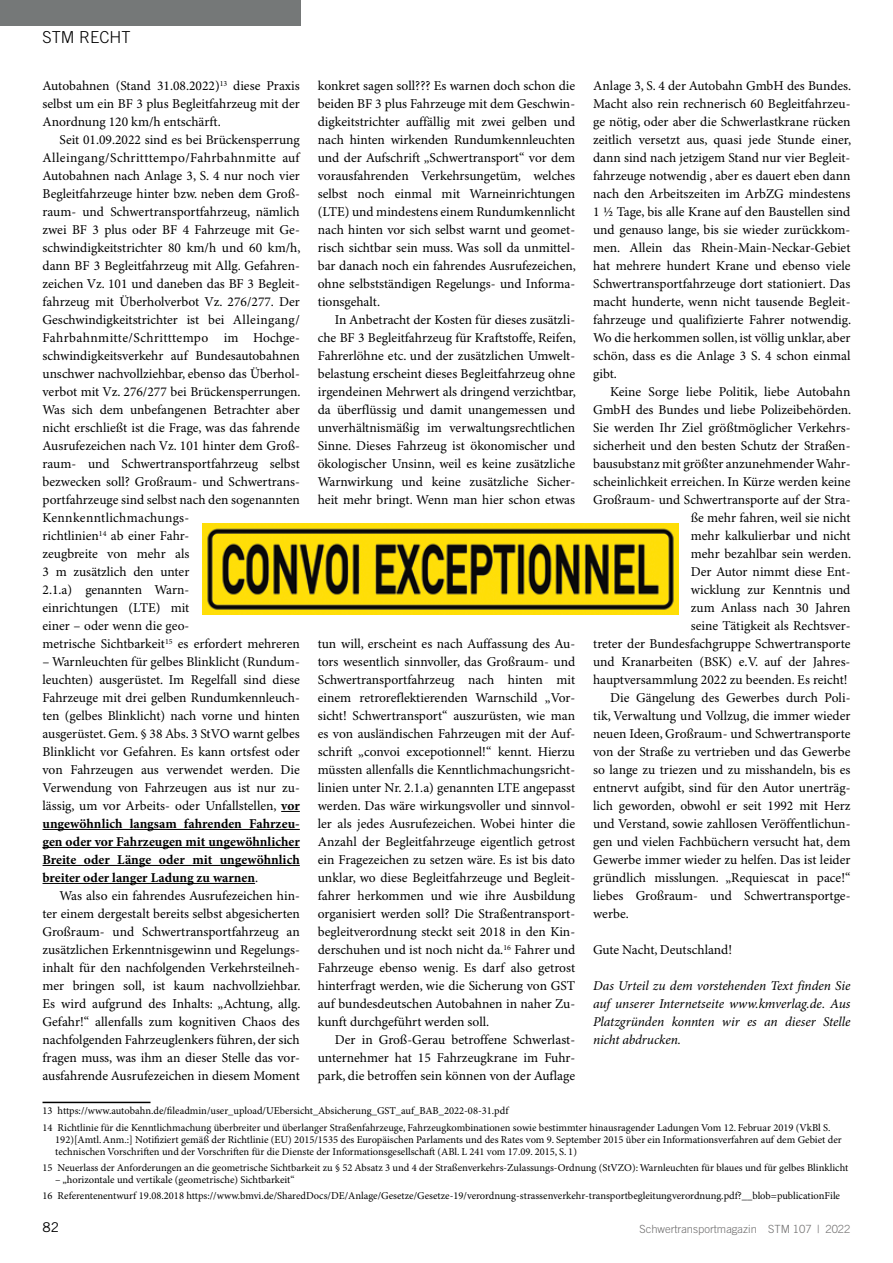
<style>
.page{position:relative;width:893px;height:1263px;background:#fff}
.page>*{position:absolute;margin:0;border:0;box-sizing:border-box;transform-origin:0 0}
.t1{font:300 16.5px "Trade Gothic";color:#000}
.t2{font:13.5px/18px "Minion Pro";color:#000;text-align:justify}
.t3{font:italic 13.5px/18px "Minion Pro";letter-spacing:-.005em;color:#000;text-align:justify}
.t4{font:13.5px "Trade Gothic";color:#000}
.t5{font:300 11.25px "Trade Gothic";color:#706f6f}
.t6{font:10.5px/16.2px "Minion Pro";color:#000}
.s1{font-weight:700}
</style>
<div class="page">
<div style="left:0;top:0;width:300px;height:26px;background:#757878"></div>
<img style="left:202px;top:523px;width:476px;height:91px">
<svg style="left:281px;top:811px;width:19px;height:1px"></svg>
<hr style="left:43px;top:829px;width:257px;height:1px;background:#000">
<hr style="left:43px;top:847px;width:257px;height:1px;background:#000">
<hr style="left:43px;top:865px;width:257px;height:1px;background:#000">
<hr style="left:43px;top:883px;width:212px;height:1px;background:#000">
<hr style="left:43px;top:1102px;width:108px;height:1px;background:#000">
<p class="t1" style="left:43px;top:27px;width:90px">STM RECHT</p>
<p class="t2" style="left:43px;top:77px;width:259px">Autobahnen (Stand 31.08.2022)<sup>13</sup> diese Praxis selbst um ein BF 3 plus Begleitfahrzeug mit der Anordnung 120 km/h entschärft.</p>
<p class="t2" style="left:43px;top:131px;width:260px;text-align:left;text-indent:17px">Seit 01.09.2022 sind es bei Brückensperrung Alleingang/Schritttempo/Fahrbahnmitte auf Autobahnen nach Anlage 3, S. 4 nur noch vier Begleitfahrzeuge hinter bzw. neben dem Groß&shy;raum- und Schwertransportfahrzeug, nämlich zwei BF 3 plus oder BF 4 Fahrzeuge mit Ge&shy;schwindigkeitstrichter 80 km/h und 60 km/h, dann BF 3 Begleitfahrzeug mit Allg. Gefahren&shy;zeichen Vz. 101 und daneben das BF 3 Begleit&shy;fahrzeug mit Überholverbot Vz. 276/277. Der Geschwindigkeitstrichter ist bei Alleingang/ Fahrbahnmitte/Schritttempo im Hochge&shy;schwindigkeitsverkehr auf Bundesautobahnen unschwer nachvollziehbar, ebenso das Überhol&shy;verbot mit Vz. 276/277 bei Brückensperrungen.<br>Was sich dem unbefangenen Betrachter aber nicht erschließt ist die Frage, was das fahrende Ausrufezeichen nach Vz. 101 hinter dem Groß&shy;raum- und Schwertransportfahrzeug selbst bezwecken soll? Großraum- und Schwertrans&shy;portfahrzeuge sind selbst nach den sogenannten Kennkenntlichmachungs-<br>richtlinien<sup>14</sup> ab einer Fahr-<br>zeugbreite von mehr als<br>3 m zusätzlich den unter<br>2.1.a) genannten Warn-<br>einrichtungen (LTE) mit<br>einer – oder wenn die geo-<br>metrische Sichtbarkeit<sup>15</sup> es erfordert mehreren</p>
<p class="t2" style="left:43px;top:653px;width:259px">– Warnleuchten für gelbes Blinklicht (Rundum&shy;leuchten) ausgerüstet. Im Regelfall sind diese Fahrzeuge mit drei gelben Rundumkennleuch&shy;ten (gelbes Blinklicht) nach vorne und hinten ausgerüstet. Gem. § 38 Abs. 3 StVO warnt gelbes Blinklicht vor Gefahren. Es kann ortsfest oder von Fahrzeugen aus verwendet werden. Die Verwendung von Fahrzeugen aus ist nur zu&shy;lässig, um vor Arbeits- oder Unfallstellen, <span class="s1">vor ungewöhnlich langsam fahrenden Fahrzeu&shy;gen oder vor Fahrzeugen mit ungewöhnlicher Breite oder Länge oder mit ungewöhnlich breiter oder langer Ladung zu warnen</span>.</p>
<p class="t2" style="left:43px;top:887px;width:260px;text-indent:17px">Was also ein fahrendes Ausrufezeichen hin&shy;ter einem dergestalt bereits selbst abgesicherten Großraum- und Schwertransportfahrzeug an zusätzlichen Erkenntnisgewinn und Regelungs&shy;inhalt für den nachfolgenden Verkehrsteilneh&shy;mer bringen soll, ist kaum nachvollziehbar.<br>Es wird aufgrund des Inhalts: „Achtung, allg.<br>Gefahr!“ allenfalls zum kognitiven Chaos des nachfolgenden Fahrzeuglenkers führen, der sich fragen muss, was ihm an dieser Stelle das vor&shy;ausfahrende Ausrufezeichen in diesem Moment</p>
<p class="t6" style="left:43px;top:1103px;width:789px">13 https://www.autobahn.de/fileadmin/user_upload/UEbersicht_Absicherung_GST_auf_BAB_2022-08-31.pdf<br>14 Richtlinie für die Kenntlichmachung überbreiter und überlanger Straßenfahrzeuge, Fahrzeugkombinationen sowie bestimmter hinausragender Ladungen Vom 12. Februar 2019 (VkBl S.</p>
<p class="t6" style="left:55px;top:1134px;width:788px;line-height:12px">192)[Amtl. Anm.:] Notifiziert gemäß der Richtlinie (EU) 2015/1535 des Europäischen Parlaments und des Rates vom 9. September 2015 über ein Informationsverfahren auf dem Gebiet der technischen Vorschriften und der Vorschriften für die Dienste der Informationsgesellschaft (ABl. L 241 vom 17.09. 2015, S. 1)</p>
<p class="t6" style="left:43px;top:1160px;width:807px">15 Neuerlass der Anforderungen an die geometrische Sichtbarkeit zu § 52 Absatz 3 und 4 der Straßenverkehrs-Zulassungs-Ordnung (StVZO): Warnleuchten für blaues und für gelbes Blinklicht</p>
<p class="t6" style="left:43px;top:1172px;width:799px;text-indent:13px">– „horizontale und vertikale (geometrische) Sichtbarkeit“<br>16 Referentenentwurf 19.08.2018 https://www.bmvi.de/SharedDocs/DE/Anlage/Gesetze/Gesetze-19/verordnung-strassenverkehr-transportbegleitungverordnung.pdf?__blob=publicationFile</p>
<p class="t2" style="left:593px;top:77px;width:260px">Anlage 3, S. 4 der Autobahn GmbH des Bundes.<br>Macht also rein rechnerisch 60 Begleitfahrzeu&shy;ge nötig, oder aber die Schwerlastkrane rücken zeitlich versetzt aus, quasi jede Stunde einer, dann sind nach jetzigem Stand nur vier Begleit&shy;fahrzeuge notwendig , aber es dauert eben dann nach den Arbeitszeiten im ArbZG mindestens 1 ½ Tage, bis alle Krane auf den Baustellen sind und genauso lange, bis sie wieder zurückkom&shy;men. Allein das Rhein-Main-Neckar-Gebiet hat mehrere hundert Krane und ebenso viele Schwertransportfahrzeuge dort stationiert. Das macht hunderte, wenn nicht tausende Begleit&shy;fahrzeuge und qualifizierte Fahrer notwendig.<br>Wo die herkommen sollen, ist völlig unklar, aber schön, dass es die Anlage 3 S. 4 schon einmal gibt.</p>
<p class="t2" style="left:610px;top:383px;width:242px">Keine Sorge liebe Politik, liebe Autobahn</p>
<p class="t2" style="left:593px;top:401px;width:260px">GmbH des Bundes und liebe Polizeibehörden.</p>
<p class="t2" style="left:593px;top:419px;width:259px">Sie werden Ihr Ziel größtmöglicher Verkehrs-</p>
<p class="t2" style="left:593px;top:437px;width:259px">sicherheit und den besten Schutz der Straßen-</p>
<p class="t2" style="left:593px;top:455px;width:259px">bausubstanz mit größter anzunehmender Wahr-</p>
<p class="t2" style="left:593px;top:473px;width:259px">scheinlichkeit erreichen. In Kürze werden keine</p>
<p class="t2" style="left:593px;top:491px;width:259px">Großraum- und Schwertransporte auf der Stra-</p>
<p class="t2" style="left:691px;top:509px;width:161px">ße mehr fahren, weil sie nicht</p>
<p class="t2" style="left:691px;top:527px;width:161px">mehr kalkulierbar und nicht</p>
<p class="t2" style="left:691px;top:545px;width:162px">mehr bezahlbar sein werden.</p>
<p class="t2" style="left:691px;top:563px;width:161px">Der Autor nimmt diese Ent-</p>
<p class="t2" style="left:691px;top:581px;width:161px">wicklung zur Kenntnis und</p>
<p class="t2" style="left:691px;top:599px;width:161px">zum Anlass nach 30 Jahren</p>
<p class="t2" style="left:691px;top:617px;width:161px">seine Tätigkeit als Rechtsver-</p>
<p class="t2" style="left:593px;top:635px;width:259px">treter der Bundesfachgruppe Schwertransporte</p>
<p class="t2" style="left:593px;top:653px;width:259px">und Kranarbeiten (BSK) e.V. auf der Jahres-</p>
<p class="t2" style="left:593px;top:671px;width:256px">hauptversammlung 2022 zu beenden. Es reicht!</p>
<p class="t2" style="left:610px;top:689px;width:242px">Die Gängelung des Gewerbes durch Poli-</p>
<p class="t2" style="left:593px;top:707px;width:259px">tik, Verwaltung und Vollzug, die immer wieder</p>
<p class="t2" style="left:593px;top:725px;width:259px">neuen Ideen, Großraum- und Schwertransporte</p>
<p class="t2" style="left:593px;top:743px;width:259px">von der Straße zu vertrieben und das Gewerbe</p>
<p class="t2" style="left:593px;top:761px;width:259px">so lange zu triezen und zu misshandeln, bis es</p>
<p class="t2" style="left:593px;top:779px;width:259px">entnervt aufgibt, sind für den Autor unerträg-</p>
<p class="t2" style="left:593px;top:797px;width:259px">lich geworden, obwohl er seit 1992 mit Herz</p>
<p class="t2" style="left:593px;top:815px;width:259px">und Verstand, sowie zahllosen Veröffentlichun-</p>
<p class="t2" style="left:593px;top:833px;width:259px">gen und vielen Fachbüchern versucht hat, dem</p>
<p class="t2" style="left:593px;top:851px;width:259px">Gewerbe immer wieder zu helfen. Das ist leider</p>
<p class="t2" style="left:593px;top:869px;width:259px">gründlich misslungen. „Requiescat in pace!“</p>
<p class="t2" style="left:593px;top:887px;width:259px">liebes Großraum- und Schwertransportge-</p>
<p class="t2" style="left:593px;top:905px;width:37px">werbe.</p>
<p class="t2" style="left:593px;top:941px;width:140px">Gute Nacht, Deutschland!</p>
<p class="t3" style="left:593px;top:976px;width:259px">Das Urteil zu dem vorstehenden Text finden Sie auf unserer Internetseite www.kmverlag.de. Aus Platzgründen konnten wir es an dieser Stelle nicht abdrucken.</p>
<p class="t2" style="left:318px;top:77px;width:259px">konkret sagen soll??? Es warnen doch schon die beiden BF 3 plus Fahrzeuge mit dem Geschwin&shy;digkeitstrichter auffällig mit zwei gelben und nach hinten wirkenden Rundumkennleuchten und der Aufschrift „Schwertransport“ vor dem vorausfahrenden Verkehrsungetüm, welches selbst noch einmal mit Warneinrichtungen (LTE) und mindestens einem Rundumkennlicht nach hinten vor sich selbst warnt und geomet&shy;risch sichtbar sein muss. Was soll da unmittel&shy;bar danach noch ein fahrendes Ausrufezeichen, ohne selbstständigen Regelungs- und Informa&shy;tionsgehalt.</p>
<p class="t2" style="left:318px;top:311px;width:260px;text-indent:17px">In Anbetracht der Kosten für dieses zusätzli&shy;che BF 3 Begleitfahrzeug für Kraftstoffe, Reifen, Fahrerlöhne etc. und der zusätzlichen Umwelt&shy;belastung erscheint dieses Begleitfahrzeug ohne irgendeinen Mehrwert als dringend verzichtbar, da überflüssig und damit unangemessen und unverhältnismäßig im verwaltungsrechtlichen Sinne. Dieses Fahrzeug ist ökonomischer und ökologischer Unsinn, weil es keine zusätzliche Warnwirkung und keine zusätzliche Sicher&shy;heit mehr bringt. Wenn man hier schon etwas</p>
<p class="t2" style="left:318px;top:635px;width:259px">tun will, erscheint es nach Auffassung des Au&shy;tors wesentlich sinnvoller, das Großraum- und Schwertransportfahrzeug nach hinten mit einem retroreflektierenden Warnschild „Vor&shy;sicht! Schwertransport“ auszurüsten, wie man es von ausländischen Fahrzeugen mit der Auf&shy;schrift „convoi excepotionnel!“ kennt. Hierzu müssten allenfalls die Kenntlichmachungsricht&shy;linien unter Nr. 2.1.a) genannten LTE angepasst werden. Das wäre wirkungsvoller und sinnvol&shy;ler als jedes Ausrufezeichen. Wobei hinter die Anzahl der Begleitfahrzeuge eigentlich getrost ein Fragezeichen zu setzen wäre. Es ist bis dato unklar, wo diese Begleitfahrzeuge und Begleit&shy;fahrer herkommen und wie ihre Ausbildung organisiert werden soll? Die Straßentransport&shy;begleitverordnung steckt seit 2018 in den Kin&shy;derschuhen und ist noch nicht da.<sup>16</sup> Fahrer und Fahrzeuge ebenso wenig. Es darf also getrost hinterfragt werden, wie die Sicherung von GST auf bundesdeutschen Autobahnen in naher Zu&shy;kunft durchgeführt werden soll.</p>
<p class="t2" style="left:318px;top:1031px;width:259px;text-indent:17px">Der in Groß-Gerau betroffene Schwerlast&shy;unternehmer hat 15 Fahrzeugkrane im Fuhr&shy;park, die betroffen sein können von der Auflage</p>
<p class="t4" style="left:43px;top:1219px;width:18px">82</p>
<p class="t5" style="left:639px;top:1222px;width:212px">Schwertransportmagazin STM 107 | 2022</p>
</div>
